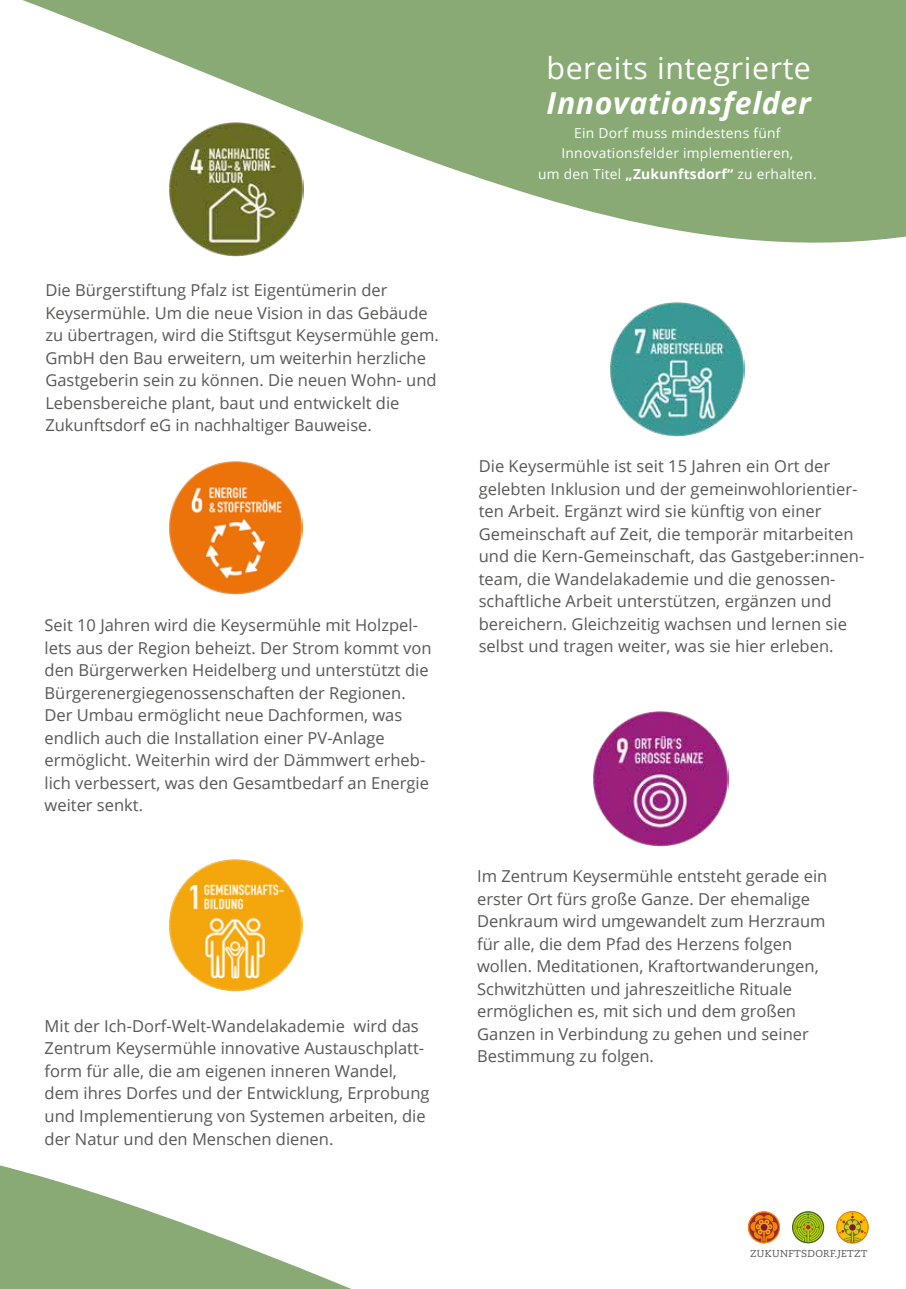
<style>
.page{position:relative;width:906px;height:1289px;background:#fff}
.page>*{position:absolute;margin:0;border:0;box-sizing:border-box;transform-origin:0 0}
.t1{font:30.15px "Open Sans";letter-spacing:.02em;color:#fff}
.t2{font:italic 700 30.15px "Open Sans";letter-spacing:.02em;color:#fff}
.t3{font:16.5px/22.5px "Open Sans";color:#575756}
.t4{font:13.8px/20.5px "Open Sans";letter-spacing:.02em;color:#fff;text-align:center}
.t5{font:10.05px "Caecilia LT Pro 55 Roman";letter-spacing:.025em;color:#575756}
.s1{font-weight:700}
</style>
<div class="page">
<img style="left:593px;top:711px;width:135px;height:135px">
<svg style="left:22px;top:0;width:884px;height:243px;fill:#89aa75"></svg>
<svg style="left:0;top:1165px;width:869px;height:123px"></svg>
<img style="left:168px;top:122px;width:135px;height:134px">
<img style="left:610px;top:302px;width:134px;height:134px">
<img style="left:169px;top:461px;width:133px;height:133px">
<svg style="left:748px;top:1211px;width:32px;height:32px"></svg>
<svg style="left:749px;top:1212px;width:30px;height:32px"></svg>
<svg style="left:792px;top:1211px;width:32px;height:32px"></svg>
<svg style="left:836px;top:1210px;width:32px;height:33px"></svg>
<img style="left:169px;top:859px;width:133px;height:132px">
<h1 class="t1" style="left:546px;top:48px;width:266px">bereits integrierte</h1>
<h1 class="t2" style="left:546px;top:82px;width:266px">Innovationsfelder</h1>
<p class="t4" style="left:538px;top:122px;width:280px">Ein Dorf muss mindestens fünf<br>Innovationsfelder implementieren,<br>um den Titel <span class="s1">„Zukunftsdorf“</span> zu erhalten.</p>
<p class="t3" style="left:45px;top:278px;width:395px">Die Bürgerstiftung Pfalz ist Eigentümerin der Keysermühle. Um die neue Vision in das Gebäude zu übertragen, wird die Stiftsgut Keysermühle gem.<br>GmbH den Bau erweitern, um weiterhin herzliche Gastgeberin sein zu können. Die neuen Wohn- und Lebensbereiche plant, baut und entwickelt die Zukunftsdorf eG in nachhaltiger Bauweise.</p>
<p class="t3" style="left:45px;top:613px;width:388px">Seit 10 Jahren wird die Keysermühle mit Holzpel&shy;lets aus der Region beheizt. Der Strom kommt von den Bürgerwerken Heidelberg und unterstützt die Bürgerenergiegenossenschaften der Regionen.<br>Der Umbau ermöglicht neue Dachformen, was endlich auch die Installation einer PV-Anlage ermöglicht. Weiterhin wird der Dämmwert erheb&shy;lich verbessert, was den Gesamtbedarf an Energie weiter senkt.</p>
<p class="t3" style="left:45px;top:1014px;width:386px">Mit der Ich-Dorf-Welt-Wandelakademie wird das Zentrum Keysermühle innovative Austauschplatt&shy;form für alle, die am eigenen inneren Wandel, dem ihres Dorfes und der Entwicklung, Erprobung und Implementierung von Systemen arbeiten, die der Natur und den Menschen dienen.</p>
<p class="t3" style="left:479px;top:454px;width:387px">Die Keysermühle ist seit 15 Jahren ein Ort der gelebten Inklusion und der gemeinwohlorientier&shy;ten Arbeit. Ergänzt wird sie künftig von einer Gemeinschaft auf Zeit, die temporär mitarbeiten und die Kern-Gemeinschaft, das Gastgeber:innen&shy;team, die Wandelakademie und die genossen&shy;schaftliche Arbeit unterstützen, ergänzen und bereichern. Gleichzeitig wachsen und lernen sie selbst und tragen weiter, was sie hier erleben.</p>
<p class="t3" style="left:477px;top:864px;width:352px">Im Zentrum Keysermühle entsteht gerade ein erster Ort fürs große Ganze. Der ehemalige Denkraum wird umgewandelt zum Herzraum für alle, die dem Pfad des Herzens folgen wollen. Meditationen, Kraftortwanderungen, Schwitzhütten und jahreszeitliche Rituale ermöglichen es, mit sich und dem großen Ganzen in Verbindung zu gehen und seiner Bestimmung zu folgen.</p>
<p class="t5" style="left:750px;top:1246px;width:119px">ZUKUNFTSDORF.JETZT</p>
</div>
